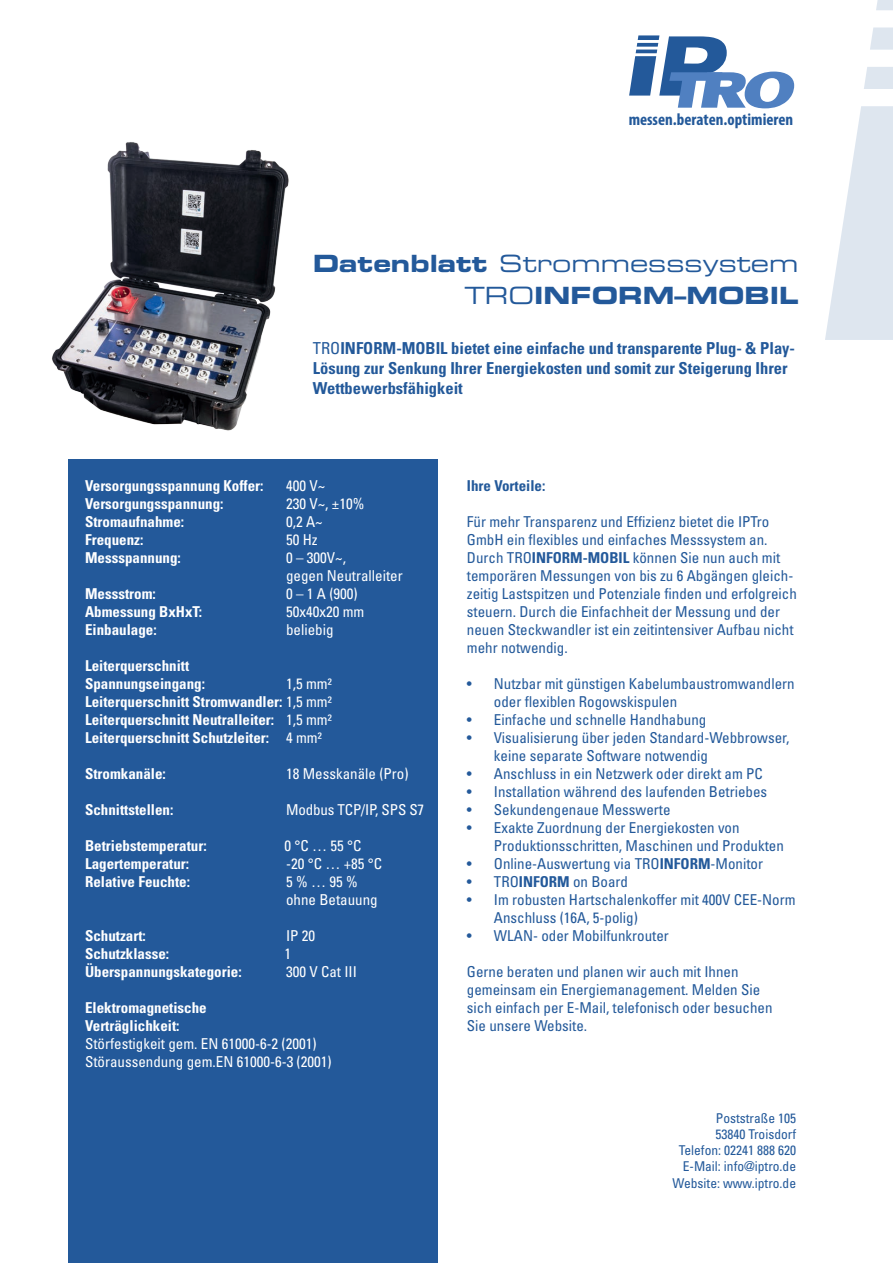
<style>
.page{position:relative;width:893px;height:1263px;background:#fff}
.page>*{position:absolute;margin:0;border:0;box-sizing:border-box;transform-origin:0 0}
.t1{font:23.7px "Eurostile Extended Two";color:#23599a}
.t2{font:23.7px "Eurostile Bold Extended Two";color:#23599a}
.t3{font:700 condensed 16.8px "Myriad Pro";color:#23599a}
.t4{font:700 condensed 16.5px/19.8px "Univers";color:#23599a}
.t5{font:condensed 15px/18px "Univers";color:#23599a}
.t6{font:700 condensed 15px/18px "Univers";color:#fff}
.t7{font:condensed 15px "Univers";color:#fff}
.t8{font:700 condensed 15px "Univers";color:#23599a}
.t9{font:condensed 13.5px "Univers";color:#23599a}
.s1{font-family:"Eurostile Bold Extended Two"}
.s2{font-family:"Eurostile Extended Two"}
.s3{font-weight:400}
.s4{font-weight:700}
</style>
<div class="page">
<div style="left:68px;top:459px;width:370px;height:804px;background:#23599a"></div>
<svg style="left:876px;top:0;width:17px;height:10px"></svg>
<svg style="left:870px;top:27px;width:23px;height:23px"></svg>
<svg style="left:864px;top:67px;width:29px;height:22px"></svg>
<svg style="left:825px;top:106px;width:68px;height:234px"></svg>
<svg style="left:629px;top:35px;width:165px;height:73px"></svg>
<img style="left:52px;top:142px;width:237px;height:289px">
<p class="t3" style="left:629px;top:109px;width:166px">messen.beraten.optimieren</p>
<p class="t1" style="left:313px;top:247px;width:487px"><span class="s1">Datenblatt</span> Strommesssystem</p>
<p class="t2" style="left:464px;top:279px;width:336px"><span class="s2">TRO</span>INFORM–MOBIL</p>
<p class="t4" style="left:313px;top:338px;width:484px"><span class="s3">TRO</span>INFORM-MOBIL bietet eine einfache und transparente Plug- &amp; Play-</p>
<p class="t4" style="left:313px;top:358px;width:476px">Lösung zur Senkung Ihrer Energiekosten und somit zur Steigerung Ihrer<br>Wettbewerbsfähigkeit</p>
<p class="t6" style="left:85px;top:476px;width:180px">Versorgungsspannung Koffer:</p>
<p class="t7" style="left:286px;top:476px;width:41px">400 V~</p>
<p class="t6" style="left:85px;top:494px;width:140px">Versorgungsspannung:</p>
<p class="t7" style="left:286px;top:494px;width:80px">230 V~, ±10%</p>
<p class="t6" style="left:85px;top:512px;width:101px">Stromaufnahme:</p>
<p class="t7" style="left:286px;top:512px;width:38px">0,2 A~</p>
<p class="t6" style="left:85px;top:530px;width:60px">Frequenz:</p>
<p class="t7" style="left:286px;top:530px;width:33px">50 Hz</p>
<p class="t6" style="left:85px;top:548px;width:97px">Messspannung:</p>
<p class="t7" style="left:286px;top:548px;width:61px">0 – 300V~,</p>
<p class="t7" style="left:286px;top:566px;width:118px">gegen Neutralleiter</p>
<p class="t6" style="left:85px;top:584px;width:72px">Messstrom:</p>
<p class="t7" style="left:286px;top:584px;width:73px">0 – 1 A (900)</p>
<p class="t6" style="left:85px;top:602px;width:119px">Abmessung BxHxT:</p>
<p class="t7" style="left:286px;top:602px;width:80px">50x40x20 mm</p>
<p class="t6" style="left:85px;top:620px;width:73px">Einbaulage:</p>
<p class="t7" style="left:286px;top:620px;width:49px">beliebig</p>
<p class="t6" style="left:85px;top:656px;width:121px">Leiterquerschnitt<br>Spannungseingang:</p>
<p class="t7" style="left:286px;top:674px;width:47px">1,5 mm²</p>
<p class="t6" style="left:85px;top:692px;width:248px">Leiterquerschnitt Stromwandler: <span class="s3">1,5 mm²</span></p>
<p class="t6" style="left:85px;top:710px;width:248px">Leiterquerschnitt Neutralleiter: <span class="s3">1,5 mm²</span></p>
<p class="t6" style="left:85px;top:728px;width:238px">Leiterquerschnitt Schutzleiter: <span class="s3">4 mm²</span></p>
<p class="t6" style="left:85px;top:764px;width:82px">Stromkanäle:</p>
<p class="t7" style="left:286px;top:764px;width:124px">18 Messkanäle (Pro)</p>
<p class="t6" style="left:85px;top:800px;width:90px">Schnittstellen:</p>
<p class="t7" style="left:286px;top:800px;width:140px">Modbus TCP/IP, SPS S7</p>
<p class="t6" style="left:85px;top:836px;width:123px">Betriebstemperatur:</p>
<p class="t7" style="left:285px;top:836px;width:78px">0 °C … 55 °C</p>
<p class="t6" style="left:85px;top:854px;width:106px">Lagertemperatur:</p>
<p class="t7" style="left:286px;top:854px;width:98px">-20 °C … +85 °C</p>
<p class="t6" style="left:85px;top:872px;width:106px">Relative Feuchte:</p>
<p class="t7" style="left:286px;top:872px;width:73px">5 % … 95 %</p>
<p class="t7" style="left:286px;top:890px;width:93px">ohne Betauung</p>
<p class="t6" style="left:85px;top:926px;width:62px">Schutzart:</p>
<p class="t7" style="left:286px;top:926px;width:31px">IP 20</p>
<p class="t6" style="left:85px;top:944px;width:86px">Schutzklasse:</p>
<p class="t7" style="left:285px;top:944px;width:8px">1</p>
<p class="t6" style="left:85px;top:962px;width:158px">Überspannungskategorie:</p>
<p class="t7" style="left:286px;top:962px;width:72px">300 V Cat III</p>
<p class="t6" style="left:85px;top:998px;width:123px">Elektromagnetische<br>Verträglichkeit:</p>
<p class="t7" style="left:85px;top:1034px;width:233px">Störfestigkeit gem. EN 61000-6-2 (2001)</p>
<p class="t7" style="left:85px;top:1052px;width:248px">Störaussendung gem.EN 61000-6-3 (2001)</p>
<p class="t8" style="left:467px;top:476px;width:80px">Ihre Vorteile:</p>
<p class="t5" style="left:467px;top:512px;width:331px">Für mehr Transparenz und Effizienz bietet die IPTro GmbH ein flexibles und einfaches Messsystem an.<br>Durch TRO<span class="s4">INFORM-MOBIL</span> können Sie nun auch mit temporären Messungen von bis zu 6 Abgängen gleich&shy;zeitig Lastspitzen und Potenziale finden und erfolgreich steuern. Durch die Einfachheit der Messung und der neuen Steckwandler ist ein zeitintensiver Aufbau nicht mehr notwendig.</p>
<p class="t5" style="left:494px;top:674px;width:302px;text-indent:-27px">• Nutzbar mit günstigen Kabelumbaustromwandlern oder flexiblen Rogowskispulen</p>
<p class="t5" style="left:467px;top:710px;width:241px">• Einfache und schnelle Handhabung</p>
<p class="t5" style="left:494px;top:728px;width:297px;text-indent:-27px">• Visualisierung über jeden Standard-Webbrowser, keine separate Software notwendig</p>
<p class="t5" style="left:467px;top:764px;width:298px">• Anschluss in ein Netzwerk oder direkt am PC</p>
<p class="t5" style="left:467px;top:782px;width:302px">• Installation während des laufenden Betriebes</p>
<p class="t5" style="left:467px;top:800px;width:205px">• Sekundengenaue Messwerte</p>
<p class="t5" style="left:494px;top:818px;width:291px;text-indent:-27px">• Exakte Zuordnung der Energiekosten von<br>Produktionsschritten, Maschinen und Produkten</p>
<p class="t5" style="left:467px;top:854px;width:298px">• Online-Auswertung via TRO<span class="s4">INFORM</span>-Monitor</p>
<p class="t5" style="left:467px;top:872px;width:163px">• TRO<span class="s4">INFORM</span> on Board</p>
<p class="t5" style="left:494px;top:890px;width:303px;text-indent:-27px">• Im robusten Hartschalenkoffer mit 400V CEE-Norm<br>Anschluss (16A, 5-polig)</p>
<p class="t5" style="left:467px;top:926px;width:203px">• WLAN- oder Mobilfunkrouter</p>
<p class="t5" style="left:467px;top:962px;width:307px">Gerne beraten und planen wir auch mit Ihnen gemeinsam ein Energiemanagement. Melden Sie sich einfach per E-Mail, telefonisch oder besuchen Sie unsere Website.</p>
<p class="t9" style="left:716px;top:1109px;width:82px">Poststraße 105</p>
<p class="t9" style="left:715px;top:1126px;width:82px">53840 Troisdorf</p>
<p class="t9" style="left:679px;top:1142px;width:119px">Telefon: 02241 888 620</p>
<p class="t9" style="left:683px;top:1158px;width:115px">E-Mail: info@iptro.de</p>
<p class="t9" style="left:672px;top:1174px;width:125px">Website: www.iptro.de</p>
</div>
